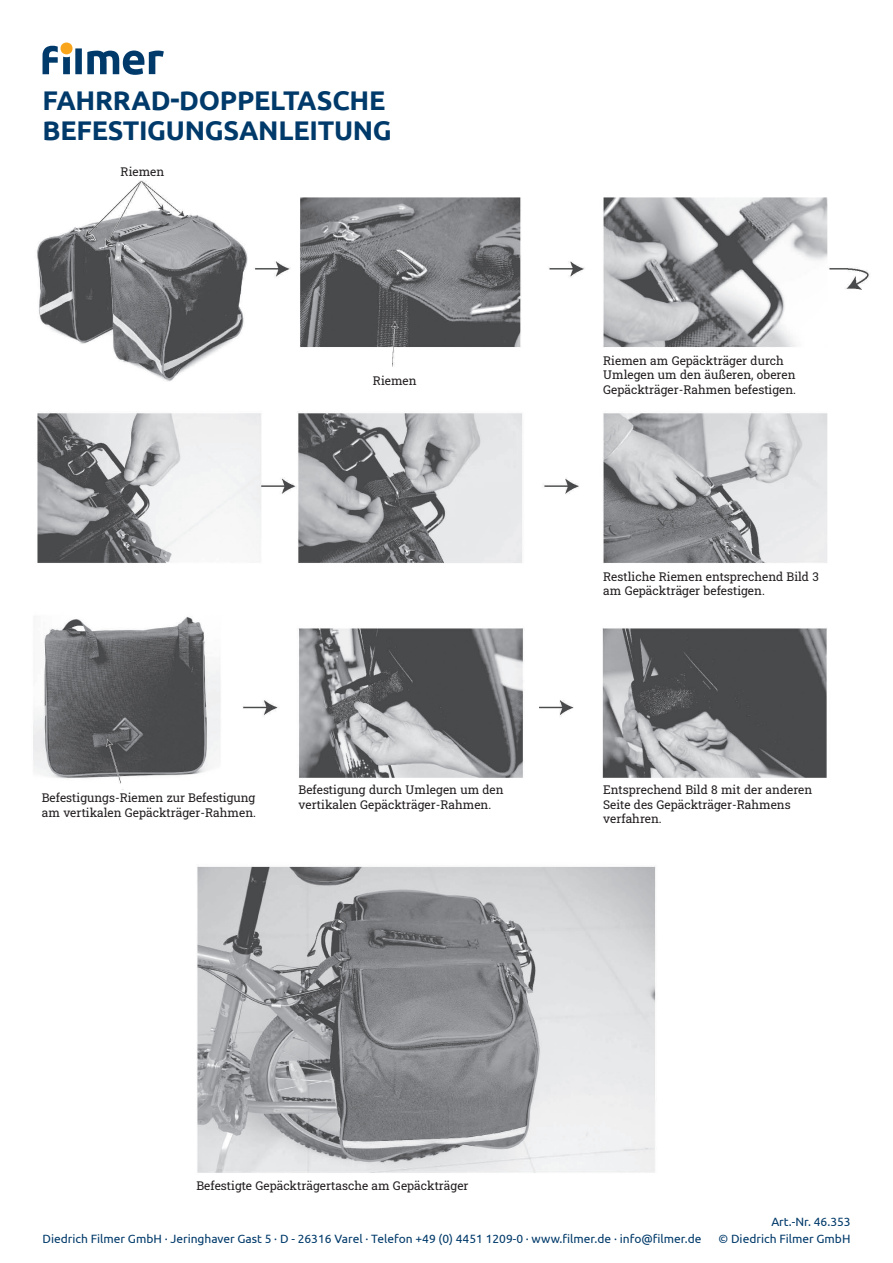
<style>
.page{position:relative;width:893px;height:1263px;background:#fff}
.page>*{position:absolute;margin:0;border:0;box-sizing:border-box;transform-origin:0 0}
.t1{font:700 27px/30px "Ubuntu";letter-spacing:-.01em;color:#003a6a}
.t2{font:12px/14.4px "Roboto Slab";color:#231f20}
.t3{font:12px "Ubuntu";color:#003a6a}
</style>
<div class="page">
<img style="left:33px;top:180px;width:836px;height:993px">
<svg style="left:43px;top:43px;width:121px;height:32px"></svg>
<h1 class="t1" style="left:43px;top:85px;width:351px">FAHRRAD-DOPPELTASCHE<br>BEFESTIGUNGSANLEITUNG</h1>
<p class="t2" style="left:121px;top:164px;width:45px">Riemen</p>
<p class="t2" style="left:373px;top:373px;width:45px">Riemen</p>
<p class="t2" style="left:42px;top:790px;width:216px">Befestigungs-Riemen zur Befestigung am vertikalen Gepäckträger-Rahmen.</p>
<p class="t2" style="left:299px;top:782px;width:207px">Befestigung durch Umlegen um den vertikalen Gepäckträger-Rahmen.</p>
<p class="t2" style="left:603px;top:353px;width:194px">Riemen am Gepäckträger durch<br>Umlegen um den äußeren, oberen<br>Gepäckträger-Rahmen befestigen.</p>
<p class="t2" style="left:603px;top:569px;width:217px">Restliche Riemen entsprechend Bild 3 am Gepäckträger befestigen.</p>
<p class="t2" style="left:603px;top:782px;width:211px">Entsprechend Bild 8 mit der anderen<br>Seite des Gepäckträger-Rahmens verfahren.</p>
<p class="t2" style="left:197px;top:1178px;width:273px">Befestigte Gepäckträgertasche am Gepäckträger</p>
<p class="t3" style="left:771px;top:1214px;width:81px">Art.-Nr. 46.353</p>
<p class="t3" style="left:43px;top:1231px;width:661px">Diedrich Filmer GmbH · Jeringhaver Gast 5 · D - 26316 Varel · Telefon +49 (0) 4451 1209-0 · www.filmer.de · info@filmer.de</p>
<p class="t3" style="left:718px;top:1231px;width:133px">© Diedrich Filmer GmbH</p>
</div>
